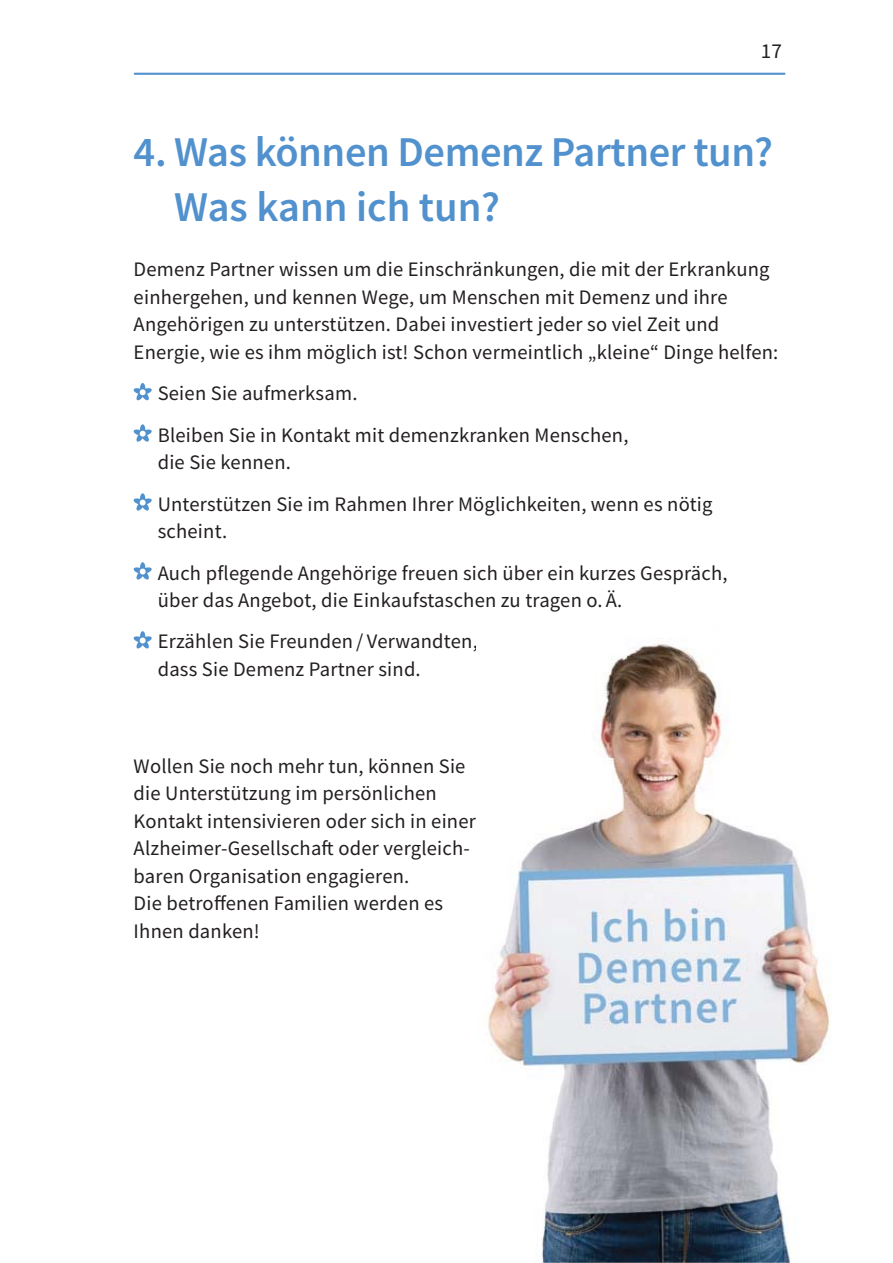
<style>
.page{position:relative;width:893px;height:1263px;background:#fff}
.page>*{position:absolute;margin:0;border:0;box-sizing:border-box;transform-origin:0 0}
.t1{font:600 42.45px/55.2px "Source Sans Pro";letter-spacing:-.01em;color:#5191cd}
.t2{font:21.15px "Source Sans Pro";color:#231f20}
.t3{font:20.55px/27.6px "Source Sans Pro";letter-spacing:.01em;color:#231f20}
.s1{color:#fff}
</style>
<div class="page">
<hr style="left:135px;top:73px;width:649px;height:2px;background:#5191cd">
<svg style="left:133px;top:383px;width:19px;height:18px"></svg>
<svg style="left:133px;top:424px;width:19px;height:18px"></svg>
<svg style="left:133px;top:493px;width:19px;height:18px"></svg>
<svg style="left:133px;top:562px;width:19px;height:18px"></svg>
<svg style="left:133px;top:631px;width:19px;height:18px"></svg>
<img style="left:488px;top:638px;width:342px;height:625px">
<p class="t2" style="left:760px;top:43px;width:23px">17</p>
<h1 class="t1" style="left:174px;top:128px;width:600px;text-indent:-41px">4. Was können Demenz Partner tun?<br>Was kann ich tun?</h1>
<p class="t3" style="left:134px;top:257px;width:646px">Demenz Partner wissen um die Einschränkungen, die mit der Erkrankung einhergehen, und kennen Wege, um Menschen mit Demenz und ihre Angehörigen zu unterstützen. Dabei investiert jeder so viel Zeit und Energie, wie es ihm möglich ist! Schon vermeintlich „kleine“ Dinge helfen:</p>
<p class="t3" style="left:158px;top:375px;width:472px;line-height:41.4px">Seien Sie aufmerksam.<br>Bleiben Sie in Kontakt mit demenzkranken Menschen,</p>
<p class="t3" style="left:158px;top:444px;width:556px;line-height:41.4px">die Sie kennen.<br>Unterstützen Sie im Rahmen Ihrer Möglichkeiten, wenn es nötig</p>
<p class="t3" style="left:158px;top:513px;width:571px;line-height:41.4px">scheint.<br>Auch pflegende Angehörige freuen sich über ein kurzes Gespräch,</p>
<p class="t3" style="left:158px;top:581px;width:466px;line-height:41.4px">über das Angebot, die Einkaufstaschen zu tragen o. Ä.<br>Erzählen Sie Freunden / Verwandten<span class="s1">,</span></p>
<p class="t3" style="left:158px;top:657px;width:264px">dass Sie Demenz Partner sind.</p>
<p class="t3" style="left:134px;top:754px;width:344px">Wollen Sie noch mehr tun, können Sie die Unterstützung im persönlichen Kontakt intensivieren oder sich in einer Alzheimer-Gesellschaft oder vergleich&shy;baren Organisation engagieren.<br>Die betroffenen Familien werden es Ihnen danken!</p>
</div>
